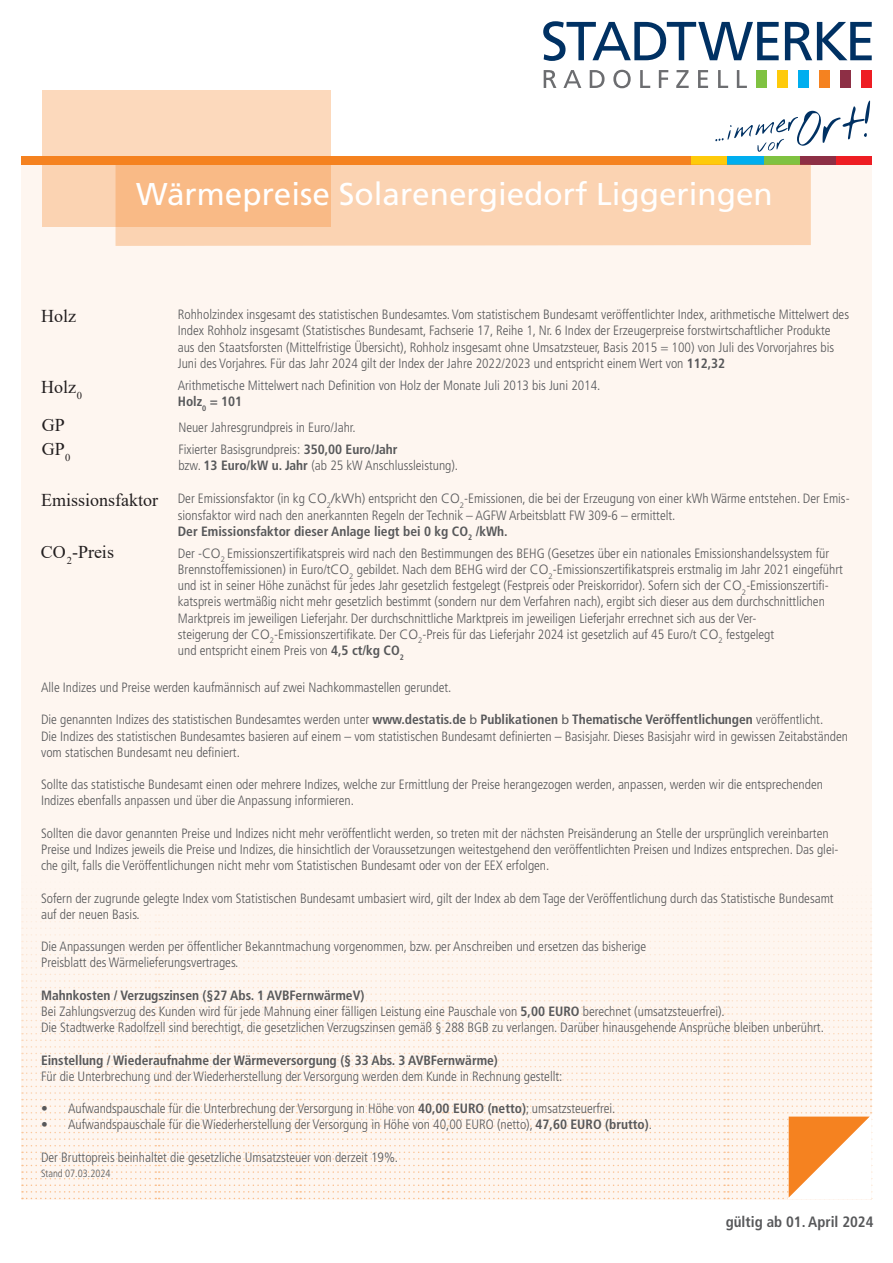
<style>
.page{position:relative;width:893px;height:1263px;background:#fff}
.page>*{position:absolute;margin:0;border:0;box-sizing:border-box;transform-origin:0 0}
.t1{font:31.5px "Frutiger LT Std";color:#fff}
.t2{font:18px/23.9px "Times New Roman";color:#231f20}
.t3{font:700 condensed 15px "Frutiger LT Std";color:#57585a}
.t4{font:300 condensed 13.5px/16.2px "Frutiger LT Std";color:#57585a}
.t5{font:300 condensed 13.5px/16.2px "Frutiger LT Std";color:#54575c}
.t6{font:700 condensed 13.5px "Frutiger LT Std";color:#57585a}
.t7{font:300 condensed 10.5px "Frutiger LT Std";color:#57585a}
.s1{font-weight:700}
.s2{font-weight:700;color:#57585a}
.s3{font-stretch:normal}
.s4{font-family:"Myriad Pro";font-weight:400;font-stretch:normal}
</style>
<div class="page">
<div style="left:21px;top:164px;width:851px;height:1035px;background:#fef6f0"></div>
<svg style="left:22px;top:908px;width:850px;height:60px"></svg>
<svg style="left:22px;top:974px;width:850px;height:106px"></svg>
<svg style="left:22px;top:1086px;width:850px;height:113px"></svg>
<div style="left:835px;top:156px;width:37px;height:8px;background:#ee1d23"></div>
<div style="left:799px;top:156px;width:36px;height:8px;background:#8d2f45"></div>
<div style="left:763px;top:156px;width:36px;height:8px;background:#7fc241"></div>
<div style="left:727px;top:156px;width:36px;height:8px;background:#00aeef"></div>
<div style="left:691px;top:156px;width:36px;height:8px;background:#feca0a"></div>
<div style="left:21px;top:156px;width:670px;height:8px;background:#f58220"></div>
<svg style="left:42px;top:90px;width:288px;height:137px;background:#fbd1ae"></svg>
<svg style="left:116px;top:162px;width:695px;height:84px;background:#f9caa3"></svg>
<svg style="left:543px;top:21px;width:329px;height:40px"></svg>
<svg style="left:544px;top:70px;width:203px;height:18px"></svg>
<div style="left:756px;top:70px;width:10px;height:18px;background:#7fc241"></div>
<div style="left:777px;top:70px;width:10px;height:18px;background:#feca0a"></div>
<div style="left:798px;top:70px;width:10px;height:18px;background:#00aeef"></div>
<div style="left:819px;top:70px;width:10px;height:18px;background:#f58220"></div>
<div style="left:840px;top:70px;width:10px;height:18px;background:#8d2f45"></div>
<div style="left:861px;top:70px;width:10px;height:18px;background:#ee1d23"></div>
<svg style="left:715px;top:101px;width:155px;height:51px"></svg>
<h2 class="t2" style="left:41px;top:304px;width:36px">Holz</h2>
<h1 class="t1" style="left:136px;top:175px;width:638px">Wärmepreise Solarenergiedorf Liggeringen</h1>
<p class="t4" style="left:178px;top:307px;width:673px">Rohholzindex insgesamt des statistischen Bundesamtes. Vom statistischem Bundesamt veröffentlichter Index, arithmetische Mittelwert des Index Rohholz insgesamt (Statistisches Bundesamt, Fachserie 17, Reihe 1, Nr. 6 Index der Erzeugerpreise forstwirtschaftlicher Produkte aus den Staatsforsten (Mittelfristige Übersicht), Rohholz insgesamt ohne Umsatzsteuer, Basis 2015 = 100) von Juli des Vorvorjahres bis Juni des Vorjahres. Für das Jahr 2024 gilt der Index der Jahre 2022/2023 und entspricht einem Wert von <span class="s1">112,32</span></p>
<h2 class="t2" style="left:41px;top:375px;width:43px">Holz<sub>0</sub></h2>
<p class="t5" style="left:178px;top:377px;width:424px">Arithmetische Mittelwert nach Definition von Holz der Monate Juli 2013 bis Juni 2014.<br><span class="s2">Holz</span><sub>0</sub> <span class="s2">= 101</span></p>
<p class="t4" style="left:178px;top:416px;width:221px;line-height:22.2px">Neuer Jahresgrundpreis in Euro/Jahr.<br>Fixierter Basisgrundpreis: <span class="s1">350,00 Euro/Jahr</span></p>
<p class="t4" style="left:178px;top:457px;width:281px">bzw. <span class="s1">13 Euro/kW u. Jahr</span> (ab 25 kW Anschlussleistung).</p>
<h2 class="t2" style="left:42px;top:413px;width:30px">GP<br>GP<sub>0</sub></h2>
<h2 class="t2" style="left:41px;top:487px;width:118px">Emissionsfaktor</h2>
<h2 class="t2" style="left:41px;top:539px;width:75px">CO<sub>2</sub>-Preis</h2>
<p class="t4" style="left:178px;top:491px;width:673px">Der Emissionsfaktor (in kg <span class="s3">CO</span><sub>2</sub><span class="s3">/kWh</span>) entspricht den <span class="s3">CO</span><sub>2</sub>-Emissionen, die bei der Erzeugung von einer kWh Wärme entstehen. Der Emis&shy;sionsfaktor wird nach den anerkannten Regeln der Technik – AGFW Arbeitsblatt FW 309-6 – ermittelt.<br><span class="s1">Der Emissionsfaktor dieser Anlage liegt bei 0 kg CO</span><sub>2</sub> <span class="s1">/kWh.</span></p>
<p class="t4" style="left:178px;top:545px;width:666px">Der -<span class="s3">CO</span><sub>2</sub> Emissionszertifikatspreis wird nach den Bestimmungen des BEHG (Gesetzes über ein nationales Emissionshandelssystem für Brennstoffemissionen) in Euro/t<span class="s3">CO</span><sub>2</sub> gebildet. Nach dem BEHG wird der <span class="s3">CO</span><sub>2</sub>-Emissionszertifikatspreis erstmalig im Jahr 2021 eingeführt und ist in seiner Höhe zunächst für jedes Jahr gesetzlich festgelegt (Festpreis oder Preiskorridor). Sofern sich der <span class="s3">CO</span><sub>2</sub>-Emissionszertifi&shy;katspreis wertmäßig nicht mehr gesetzlich bestimmt (sondern nur dem Verfahren nach), ergibt sich dieser aus dem durchschnittlichen Marktpreis im jeweiligen Lieferjahr. Der durchschnittliche Marktpreis im jeweiligen Lieferjahr errechnet sich aus der Ver-<br>steigerung der <span class="s3">CO</span><sub>2</sub>-Emissionszertifikate. Der <span class="s3">CO</span><sub>2</sub>-Preis für das Lieferjahr 2024 ist gesetzlich auf 45 Euro/t <span class="s3">CO</span><sub>2</sub> festgelegt<br>und entspricht einem Preis von <span class="s1">4,5 ct/kg CO</span><sub>2</sub></p>
<p class="t4" style="left:41px;top:679px;width:412px">Alle Indizes und Preise werden kaufmännisch auf zwei Nachkommastellen gerundet.</p>
<p class="t4" style="left:41px;top:712px;width:808px">Die genannten Indizes des statistischen Bundesamtes werden unter <span class="s1">www.destatis.de</span> <span class="s4">b</span> <span class="s1">Publikationen</span> <span class="s4">b</span> <span class="s1">Thematische Veröffentlichungen</span> veröffentlicht.<br>Die Indizes des statistischen Bundesamtes basieren auf einem – vom statistischen Bundesamt definierten – Basisjahr. Dieses Basisjahr wird in gewissen Zeitabständen vom statischen Bundesamt neu definiert.</p>
<p class="t4" style="left:41px;top:777px;width:783px">Sollte das statistische Bundesamt einen oder mehrere Indizes, welche zur Ermittlung der Preise herangezogen werden, anpassen, werden wir die entsprechenden<br>Indizes ebenfalls anpassen und über die Anpassung informieren.</p>
<p class="t4" style="left:41px;top:825px;width:799px">Sollten die davor genannten Preise und Indizes nicht mehr veröffentlicht werden, so treten mit der nächsten Preisänderung an Stelle der ursprünglich vereinbarten<br>Preise und Indizes jeweils die Preise und Indizes, die hinsichtlich der Voraussetzungen weitestgehend den veröffentlichten Preisen und Indizes entsprechen. Das glei&shy;che gilt, falls die Veröffentlichungen nicht mehr vom Statistischen Bundesamt oder von der EEX erfolgen.</p>
<p class="t4" style="left:41px;top:890px;width:794px">Sofern der zugrunde gelegte Index vom Statistischen Bundesamt umbasiert wird, gilt der Index ab dem Tage der Veröffentlichung durch das Statistische Bundesamt auf der neuen Basis.</p>
<p class="t4" style="left:41px;top:939px;width:607px">Die Anpassungen werden per öffentlicher Bekanntmachung vorgenommen, bzw. per Anschreiben und ersetzen das bisherige<br>Preisblatt des Wärmelieferungsvertrages.</p>
<p class="t4" style="left:41px;top:987px;width:784px"><span class="s1">Mahnkosten / Verzugszinsen (§27 Abs. 1 AVBFernwärmeV)<br></span>Bei Zahlungsverzug des Kunden wird für jede Mahnung einer fälligen Leistung eine Pauschale von <span class="s1">5,00 EURO</span> berechnet (umsatzsteuerfrei).<br>Die Stadtwerke Radolfzell sind berechtigt, die gesetzlichen Verzugszinsen gemäß § 288 BGB zu verlangen. Darüber hinausgehende Ansprüche bleiben unberührt.</p>
<p class="t6" style="left:41px;top:1052px;width:458px">Einstellung / Wiederaufnahme der Wärmeversorgung (§ 33 Abs. 3 AVBFernwärme)</p>
<p class="t4" style="left:41px;top:1068px;width:523px">Für die Unterbrechung und der Wiederherstellung der Versorgung werden dem Kunde in Rechnung gestellt:</p>
<p class="t4" style="left:41px;top:1101px;width:576px">• Aufwandspauschale für die Unterbrechung der Versorgung in Höhe von <span class="s1">40,00 EURO (netto)</span>; umsatzsteuerfrei.</p>
<p class="t4" style="left:41px;top:1117px;width:612px">• Aufwandspauschale für die Wiederherstellung der Versorgung in Höhe von 40,00 EURO (netto), <span class="s1">47,60 EURO (brutto)</span>.</p>
<p class="t4" style="left:41px;top:1149px;width:359px">Der Bruttopreis beinhaltet die gesetzliche Umsatzsteuer von derzeit 19%.</p>
<p class="t7" style="left:41px;top:1168px;width:71px">Stand 07.03.2024</p>
<p class="t3" style="left:726px;top:1213px;width:149px">gültig ab 01. April 2024</p>
</div>
